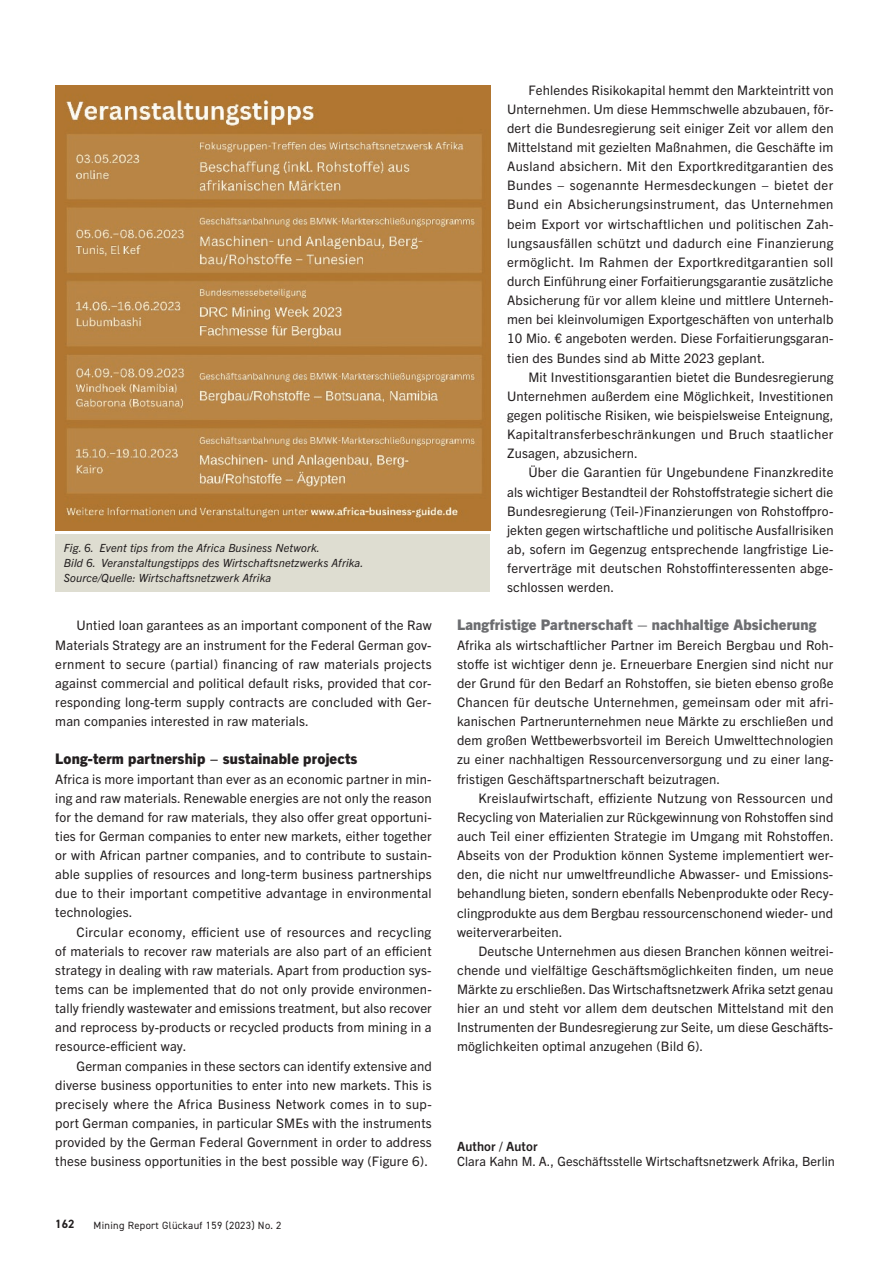
<style>
.page{position:relative;width:893px;height:1263px;background:#fff}
.page>*{position:absolute;margin:0;border:0;box-sizing:border-box;transform-origin:0 0}
.t1{font:800 14.7px "Trade Gothic Next LT Pro";letter-spacing:.01em;color:#6c6d70}
.t2{font:800 14.7px "Trade Gothic Next LT Pro";letter-spacing:.01em;color:#231f20}
.t3{font:13.2px/19.2px "Trade Gothic Next LT Pro";letter-spacing:.01em;color:#231f20;text-align:justify}
.t4{font:12.75px "Trade Gothic Next LT Pro";letter-spacing:.005em;color:#231f20}
.t5{font:700 12.75px "Trade Gothic Next LT Pro";letter-spacing:.005em;color:#231f20}
.t6{font:700 12px "DIN2014";color:#231f20}
.t7{font:italic 11.25px/15px "Trade Gothic Next LT Pro";letter-spacing:.01em;color:#231f20}
.t8{font:10.5px "DIN2014";letter-spacing:.03em;color:#231f20}
</style>
<div class="page">
<img style="left:55px;top:85px;width:435px;height:445px">
<div style="left:55px;top:534px;width:435px;height:58px;background:#deddd1"></div>
<p class="t7" style="left:64px;top:540px;width:301px">Fig. 6. Event tips from the Africa Business Network.<br>Bild 6. Veranstaltungstipps des Wirtschaftsnetzwerks Afrika.<br>Source/Quelle: Wirtschaftsnetzwerk Afrika</p>
<p class="t3" style="left:55px;top:615px;width:378px;text-indent:21px">Untied loan garantees as an important component of the Raw Materials Strategy are an instrument for the Federal German gov&shy;ernment to secure (partial) financing of raw materials projects against commercial and political default risks, provided that cor&shy;responding long-term supply contracts are concluded with Ger&shy;man companies interested in raw materials.</p>
<p class="t2" style="left:55px;top:749px;width:304px">Long-term partnership − sustainable projects</p>
<p class="t3" style="left:55px;top:768px;width:378px">Africa is more important than ever as an economic partner in min&shy;ing and raw materials. Renewable energies are not only the reason for the demand for raw materials, they also offer great opportuni&shy;ties for German companies to enter new markets, either together or with African partner companies, and to contribute to sustain&shy;able supplies of resources and long-term business partnerships due to their important competitive advantage in environmental technologies.</p>
<p class="t3" style="left:55px;top:921px;width:378px;text-indent:21px">Circular economy, efficient use of resources and recycling of materials to recover raw materials are also part of an efficient strategy in dealing with raw materials. Apart from production sys&shy;tems can be implemented that do not only provide environmen&shy;tally friendly wastewater and emissions treatment, but also recover and reprocess by-products or recycled products from mining in a resource-efficient way.</p>
<p class="t3" style="left:55px;top:1055px;width:378px;text-indent:21px">German companies in these sectors can identify extensive and diverse business opportunities to enter into new markets. This is precisely where the Africa Business Network comes in to sup&shy;port German companies, in particular SMEs with the instruments provided by the German Federal Government in order to address these business opportunities in the best possible way (Figure 6).</p>
<p class="t6" style="left:55px;top:1216px;width:21px">162</p>
<p class="t8" style="left:94px;top:1218px;width:189px">Mining Report Glückauf 159 (2023) No. 2</p>
<p class="t3" style="left:507px;top:79px;width:328px;text-indent:21px">Fehlendes Risikokapital hemmt den Markteintritt von Unternehmen. Um diese Hemmschwelle abzubauen, för&shy;dert die Bundesregierung seit einiger Zeit vor allem den Mittelstand mit gezielten Maßnahmen, die Geschäfte im Ausland absichern. Mit den Exportkreditgarantien des Bundes − sogenannte Hermesdeckungen − bietet der Bund ein Absicherungsinstrument, das Unternehmen beim Export vor wirtschaftlichen und politischen Zah&shy;lungsausfällen schützt und dadurch eine Finanzierung ermöglicht. Im Rahmen der Exportkreditgarantien soll durch Einführung einer Forfaitierungsgarantie zusätzliche Absicherung für vor allem kleine und mittlere Unterneh&shy;men bei kleinvolumigen Exportgeschäften von unterhalb 10 Mio. € angeboten werden. Diese Forfaitierungsgaran&shy;tien des Bundes sind ab Mitte 2023 geplant.</p>
<p class="t3" style="left:507px;top:366px;width:328px;text-indent:21px">Mit Investitionsgarantien bietet die Bundesregierung Unternehmen außerdem eine Möglichkeit, Investitionen gegen politische Risiken, wie beispielsweise Enteignung, Kapitaltransferbeschränkungen und Bruch staatlicher Zusagen, abzusichern.</p>
<p class="t3" style="left:507px;top:462px;width:328px;text-indent:21px">Über die Garantien für Ungebundene Finanzkredite als wichtiger Bestandteil der Rohstoffstrategie sichert die Bundesregierung (Teil-)Finanzierungen von Rohstoffpro&shy;jekten gegen wirtschaftliche und politische Ausfallrisiken ab, sofern im Gegenzug entsprechende langfristige Lie&shy;ferverträge mit deutschen Rohstoffinteressenten abge&shy;schlossen werden.</p>
<p class="t1" style="left:457px;top:615px;width:361px">Langfristige Partnerschaft – nachhaltige Absicherung</p>
<p class="t3" style="left:457px;top:634px;width:378px">Afrika als wirtschaftlicher Partner im Bereich Bergbau und Roh&shy;stoffe ist wichtiger denn je. Erneuerbare Energien sind nicht nur der Grund für den Bedarf an Rohstoffen, sie bieten ebenso große Chancen für deutsche Unternehmen, gemeinsam oder mit afri&shy;kanischen Partnerunternehmen neue Märkte zu erschließen und dem großen Wettbewerbsvorteil im Bereich Umwelttechnologien zu einer nachhaltigen Ressourcenversorgung und zu einer lang&shy;fristigen Geschäftspartnerschaft beizutragen.</p>
<p class="t3" style="left:457px;top:787px;width:378px;text-indent:21px">Kreislaufwirtschaft, effiziente Nutzung von Ressourcen und Recycling von Materialien zur Rückgewinnung von Rohstoffen sind auch Teil einer effizienten Strategie im Umgang mit Rohstoffen.<br>Abseits von der Produktion können Systeme implementiert wer&shy;den, die nicht nur umweltfreundliche Abwasser- und Emissions&shy;behandlung bieten, sondern ebenfalls Nebenprodukte oder Recy&shy;clingprodukte aus dem Bergbau ressourcenschonend wieder- und weiterverarbeiten.</p>
<p class="t3" style="left:457px;top:940px;width:378px;text-indent:21px">Deutsche Unternehmen aus diesen Branchen können weitrei&shy;chende und vielfältige Geschäftsmöglichkeiten finden, um neue Märkte zu erschließen. Das Wirtschaftsnetzwerk Afrika setzt genau hier an und steht vor allem dem deutschen Mittelstand mit den Instrumenten der Bundesregierung zur Seite, um diese Geschäfts&shy;möglichkeiten optimal anzugehen (Bild 6).</p>
<p class="t5" style="left:457px;top:1137px;width:82px">Author / Autor</p>
<p class="t4" style="left:457px;top:1153px;width:379px">Clara Kahn M. A., Geschäftsstelle Wirtschaftsnetzwerk Afrika, Berlin</p>
</div>
